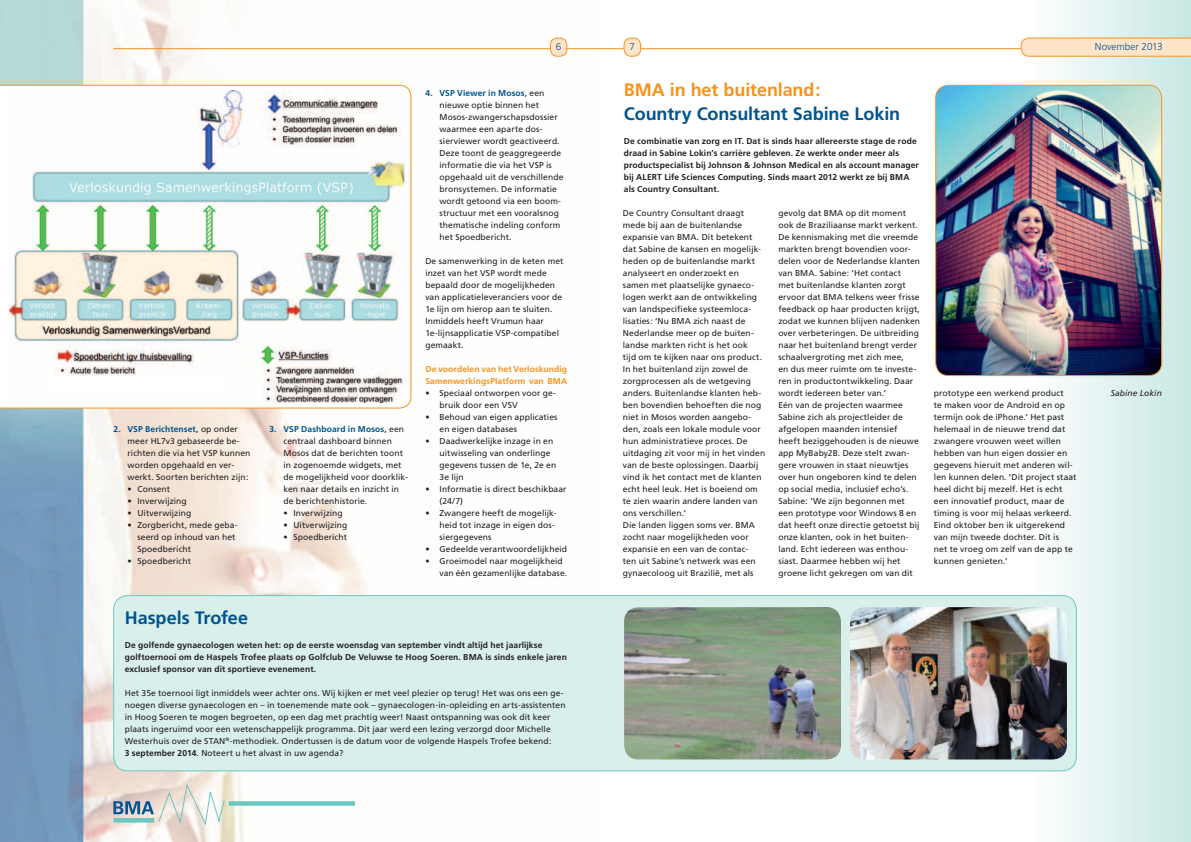
<style>
.page{position:relative;width:1191px;height:842px;background:#fff}
.page>*{position:absolute;margin:0;border:0;box-sizing:border-box;transform-origin:0 0}
.t1{font:700 18px "Frutiger";letter-spacing:-.005em;color:#00548e}
.t2{font:700 18px "Frutiger";letter-spacing:-.005em;color:#f7931d}
.t3{font:300 10px "Frutiger";letter-spacing:-.005em;color:#00548e}
.t4{font:8.5px/12px "Frutiger";letter-spacing:.01em;color:#231f20}
.t5{font:700 8.5px/12px "Frutiger";letter-spacing:.01em;color:#231f20}
.t6{font:700 8.5px/12px "Frutiger";letter-spacing:.01em;color:#f7931d}
.t7{font:italic 8.5px "Frutiger";letter-spacing:.005em;color:#231f20}
.s1{font-weight:700;color:#00548e}
.s2{font-weight:700}
</style>
<div class="page">
<div style="left:1030px;top:0;width:161px;height:842px;background:linear-gradient(to right,#fdfefd,#c7e6e2)"></div>
<img style="left:0;top:0;width:596px;height:842px">
<hr style="left:113px;top:48px;width:907px;height:1px;background:#f7931d">
<svg style="left:1020px;top:38px;width:171px;height:18px"></svg>
<div style="left:624px;top:38px;width:16px;height:18px;background:#fee5ca;border-radius:7px"></div>
<div style="left:624px;top:38px;width:17px;height:18px;border:1px solid #f7931d;border-radius:7px"></div>
<div style="left:550px;top:38px;width:17px;height:18px;background:#fee5ca;border-radius:7px"></div>
<div style="left:550px;top:38px;width:17px;height:18px;border:1px solid #f7931d;border-radius:7px"></div>
<div style="left:229px;top:801px;width:126px;height:5px;background:#6bc8be"></div>
<svg style="left:113px;top:783px;width:112px;height:44px"></svg>
<img style="left:0;top:85px;width:411px;height:323px">
<img style="left:935px;top:85px;width:226px;height:291px">
<div style="left:935px;top:85px;width:226px;height:291px;border:1px solid #f7931d;border-radius:13px"></div>
<div style="left:114px;top:596px;width:962px;height:175px;background:#d9efec;border-radius:14px"></div>
<div style="left:113px;top:595px;width:963px;height:176px;border:1px solid #6bc8be;border-radius:14px"></div>
<img style="left:624px;top:607px;width:217px;height:152px">
<img style="left:850px;top:607px;width:217px;height:152px">
<div style="left:49px;top:376px;width:173px;height:12px;background:#fff"></div>
<p class="t4" style="left:128px;top:423px;width:124px;text-indent:-14px"><span class="s1">2. VSP Berichtenset,</span> op onder meer HL7v3 gebaseerde be&shy;richten die via het VSP kunnen worden opgehaald en ver&shy;werkt. Soorten berichten zijn:</p>
<p class="t4" style="left:128px;top:483px;width:44px">• Consent</p>
<p class="t4" style="left:128px;top:495px;width:61px">• Inverwijzing</p>
<p class="t4" style="left:128px;top:507px;width:65px">• Uitverwijzing</p>
<p class="t4" style="left:137px;top:519px;width:102px;text-indent:-10px">• Zorgbericht, mede geba&shy;seerd op inhoud van het<br>Spoedbericht</p>
<p class="t4" style="left:128px;top:555px;width:65px">• Spoedbericht</p>
<h1 class="t1" style="left:125px;top:607px;width:125px">Haspels Trofee</h1>
<p class="t4" style="left:283px;top:423px;width:126px;text-indent:-14px"><span class="s1">3. VSP Dashboard in Mosos,</span> een centraal dashboard binnen<br>Mosos dat de berichten toont in zogenoemde widgets, met de mogelijkheid voor doorklik&shy;ken naar details en inzicht in de berichtenhistorie.</p>
<p class="t4" style="left:283px;top:507px;width:61px">• Inverwijzing</p>
<p class="t4" style="left:283px;top:519px;width:65px">• Uitverwijzing</p>
<p class="t4" style="left:283px;top:531px;width:65px">• Spoedbericht</p>
<p class="t3" style="left:556px;top:41px;width:7px">6</p>
<p class="t3" style="left:629px;top:41px;width:7px">7</p>
<p class="t3" style="left:1094px;top:41px;width:69px">November 2013</p>
<p class="t4" style="left:439px;top:87px;width:125px;text-indent:-14px"><span class="s1">4. VSP Viewer in Mosos,</span> een nieuwe optie binnen het<br>Mosos-zwangerschapsdossier waarmee een aparte dos&shy;sierviewer wordt geactiveerd.<br>Deze toont de geaggregeerde informatie die via het VSP is opgehaald uit de verschillende bronsystemen. De informatie wordt getoond via een boom&shy;structuur met een vooralsnog thematische indeling conform het Spoedbericht.</p>
<p class="t4" style="left:425px;top:255px;width:140px">De samenwerking in de keten met inzet van het VSP wordt mede bepaald door de mogelijkheden van applicatieleveranciers voor de<br>1e lijn om hierop aan te sluiten.<br>Inmiddels heeft Vrumun haar<br>1e-lijnsapplicatie VSP-compatibel gemaakt.</p>
<p class="t6" style="left:425px;top:363px;width:143px">De voordelen van het Verloskundig<br>SamenwerkingsPlatform van BMA</p>
<p class="t4" style="left:439px;top:387px;width:118px;text-indent:-14px">• Speciaal ontworpen voor ge&shy;bruik door een VSV</p>
<p class="t4" style="left:439px;top:411px;width:119px;text-indent:-14px">• Behoud van eigen applicaties en eigen databases</p>
<p class="t4" style="left:439px;top:435px;width:118px;text-indent:-14px">• Daadwerkelijke inzage in en uitwisseling van onderlinge gegevens tussen de 1e, 2e en<br>3e lijn</p>
<p class="t4" style="left:439px;top:483px;width:128px;text-indent:-14px">• Informatie is direct beschikbaar (24/7)</p>
<p class="t4" style="left:439px;top:507px;width:118px;text-indent:-14px">• Zwangere heeft de mogelijk&shy;heid tot inzage in eigen dos&shy;siergegevens</p>
<p class="t4" style="left:425px;top:543px;width:143px">• Gedeelde verantwoordelijkheid</p>
<p class="t4" style="left:439px;top:555px;width:129px;text-indent:-14px">• Groeimodel naar mogelijkheid van één gezamenlijke database.</p>
<h1 class="t2" style="left:624px;top:79px;width:198px">BMA in het buitenland:</h1>
<h1 class="t1" style="left:624px;top:103px;width:278px">Country Consultant Sabine Lokin</h1>
<p class="t5" style="left:624px;top:135px;width:297px">De combinatie van zorg en IT. Dat is sinds haar allereerste stage de rode draad in Sabine Lokin’s carrière gebleven. Ze werkte onder meer als productspecialist bij Johnson &amp; Johnson Medical en als account manager bij ALERT Life Sciences Computing. Sinds maart 2012 werkt ze bij BMA als Country Consultant.</p>
<p class="t4" style="left:623px;top:207px;width:144px">De Country Consultant draagt mede bij aan de buitenlandse expansie van BMA. Dit betekent dat Sabine de kansen en mogelijk&shy;heden op de buitenlandse markt analyseert en onderzoekt en samen met plaatselijke gynaeco&shy;logen werkt aan de ontwikkeling van landspecifieke systeemloca&shy;lisaties: ‘Nu BMA zich naast de<br>Nederlandse meer op de buiten&shy;landse markten richt is het ook<br>tijd om te kijken naar ons product.<br>In het buitenland zijn zowel de zorgprocessen als de wetgeving anders. Buitenlandse klanten heb&shy;ben bovendien behoeften die nog niet in Mosos worden aangebo&shy;den, zoals een lokale module voor hun administratieve proces. De uitdaging zit voor mij in het vinden van de beste oplossingen. Daarbij vind ik het contact met de klanten echt heel leuk. Het is boeiend om te zien waarin andere landen van ons verschillen.’<br>Die landen liggen soms ver. BMA zocht naar mogelijkheden voor expansie en een van de contac-<br>ten uit Sabine’s netwerk was een gynaecoloog uit Brazilië, met als</p>
<p class="t4" style="left:778px;top:207px;width:143px">gevolg dat BMA op dit moment ook de Braziliaanse markt verkent.<br>De kennismaking met die vreemde markten brengt bovendien voor&shy;delen voor de Nederlandse klanten van BMA. Sabine: ‘Het contact<br>met buitenlandse klanten zorgt ervoor dat BMA telkens weer frisse feedback op haar producten krijgt, zodat we kunnen blijven nadenken over verbeteringen. De uitbreiding naar het buitenland brengt verder schaalvergroting met zich mee,<br>en dus meer ruimte om te investe&shy;ren in productontwikkeling. Daar wordt iedereen beter van.’<br>Eén van de projecten waarmee<br>Sabine zich als projectleider de afgelopen maanden intensief heeft beziggehouden is de nieuwe app MyBaby2B. Deze stelt zwan&shy;gere vrouwen in staat nieuwtjes over hun ongeboren kind te delen op social media, inclusief echo’s.<br>Sabine: ‘We zijn begonnen met een prototype voor Windows 8 en dat heeft onze directie getoetst bij onze klanten, ook in het buiten&shy;land. Echt iedereen was enthou&shy;siast. Daarmee hebben wij het groene licht gekregen om van dit</p>
<p class="t4" style="left:934px;top:387px;width:144px">prototype een werkend product<br>te maken voor de Android en op termijn ook de iPhone.’ Het past helemaal in de nieuwe trend dat zwangere vrouwen weet willen hebben van hun eigen dossier en gegevens hieruit met anderen wil&shy;len kunnen delen. ‘Dit project staat heel dicht bij mezelf. Het is echt een innovatief product, maar de timing is voor mij helaas verkeerd.<br>Eind oktober ben ik uitgerekend van mijn tweede dochter. Dit is<br>net te vroeg om zelf van de app te kunnen genieten.’</p>
<p class="t7" style="left:1110px;top:388px;width:53px">Sabine Lokin</p>
<p class="t5" style="left:125px;top:639px;width:443px">De golfende gynaecologen weten het: op de eerste woensdag van september vindt altijd het jaarlijkse golftoernooi om de Haspels Trofee plaats op Golfclub De Veluwse te Hoog Soeren. BMA is sinds enkele jaren exclusief sponsor van dit sportieve evenement.</p>
<p class="t4" style="left:125px;top:687px;width:442px">Het 35e toernooi ligt inmiddels weer achter ons. Wij kijken er met veel plezier op terug! Het was ons een ge&shy;noegen diverse gynaecologen en – in toenemende mate ook – gynaecologen-in-opleiding en arts-assistenten in Hoog Soeren te mogen begroeten, op een dag met prachtig weer! Naast ontspanning was ook dit keer plaats ingeruimd voor een wetenschappelijk programma. Dit jaar werd een lezing verzorgd door Michelle Westerhuis over de STAN<sup>®</sup>-methodiek. Ondertussen is de datum voor de volgende Haspels Trofee bekend:<br><span class="s2">3 september 2014</span>. Noteert u het alvast in uw agenda?</p>
</div>
